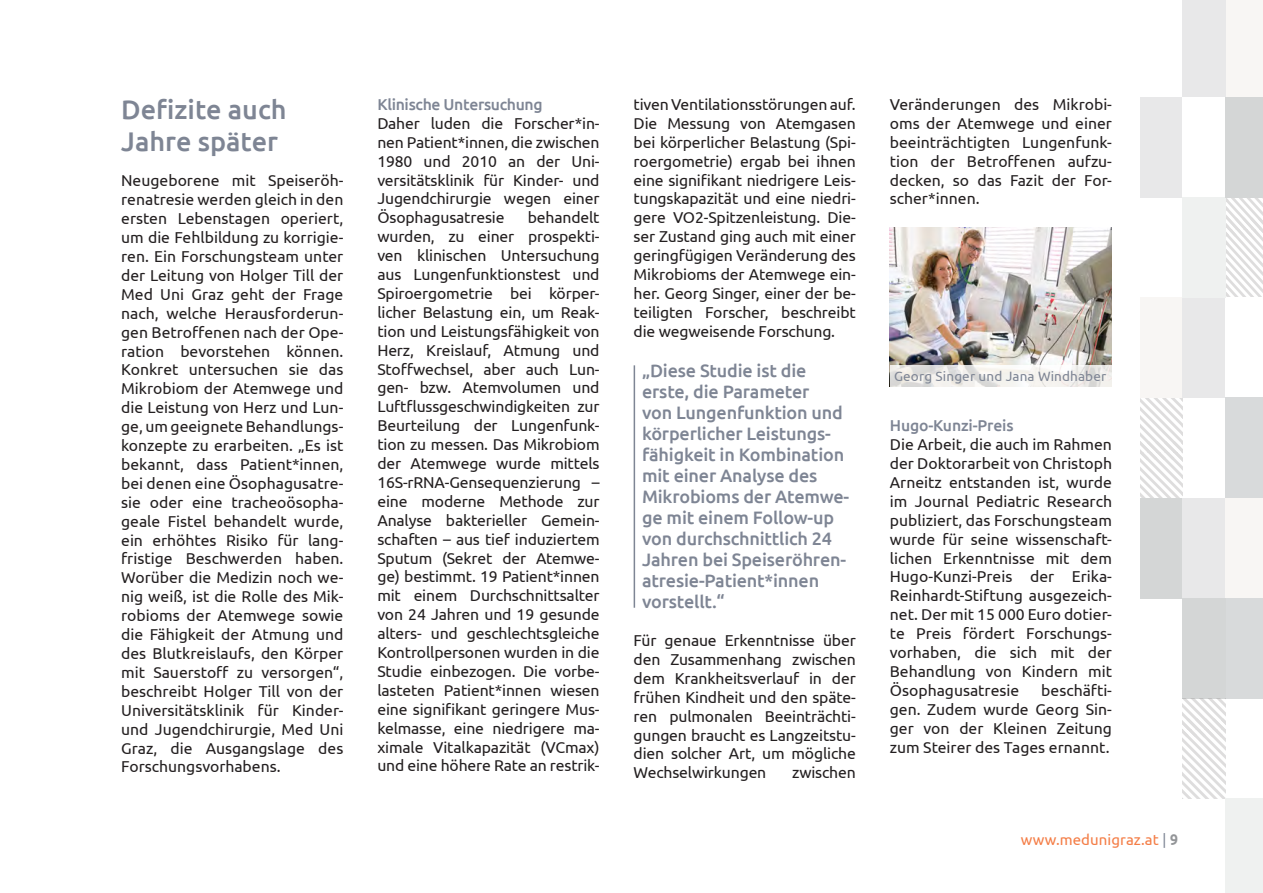
<style>
.page{position:relative;width:1263px;height:893px;background:#fff}
.page>*{position:absolute;margin:0;border:0;box-sizing:border-box;transform-origin:0 0}
.t1{font:500 27px/32.4px "Ubuntu";color:#7e8594}
.t2{font:500 18px/21px "Ubuntu";letter-spacing:-.01em;color:#7e8594}
.t3{font:15.75px/18.9px "Ubuntu";letter-spacing:-.01em;color:#231f20;text-align:justify}
.t4{font:500 15.75px "Ubuntu";letter-spacing:-.02em;color:#7e8594}
.t5{font:15px "Ubuntu";letter-spacing:.005em;color:#f47d46}
.t6{font:13.5px "Ubuntu";letter-spacing:.01em;color:#7e8594}
.s1{font-size:15.3px;color:#7e8594}
.s2{font-weight:700;font-size:15.3px;color:#939598}
</style>
<div class="page">
<svg style="left:1225px;top:197px;width:38px;height:101px"></svg>
<svg style="left:1141px;top:398px;width:41px;height:100px"></svg>
<div style="left:1182px;top:298px;width:43px;height:100px;background:#e8e8e9"></div>
<div style="left:1182px;top:498px;width:43px;height:100px;background:#e8e8e9"></div>
<div style="left:1225px;top:398px;width:38px;height:100px;background:#d8dadb"></div>
<div style="left:1182px;top:197px;width:43px;height:101px;background:#eff1f0"></div>
<div style="left:1225px;top:498px;width:38px;height:100px;background:#f8f6f4"></div>
<div style="left:1225px;top:0;width:38px;height:97px;background:#f8f6f4"></div>
<div style="left:1141px;top:298px;width:41px;height:100px;background:#f8f6f4"></div>
<div style="left:1141px;top:498px;width:41px;height:100px;background:#d4d6d6"></div>
<div style="left:1225px;top:598px;width:38px;height:100px;background:#d8dadb"></div>
<div style="left:1182px;top:598px;width:43px;height:100px;background:#d4d6d6"></div>
<svg style="left:1182px;top:698px;width:43px;height:100px"></svg>
<div style="left:1225px;top:798px;width:38px;height:95px;background:#eff1f0"></div>
<div style="left:1182px;top:0;width:43px;height:97px;background:#e8e8e9"></div>
<div style="left:1141px;top:97px;width:41px;height:100px;background:#e8e8e9"></div>
<div style="left:1225px;top:97px;width:38px;height:100px;background:#d4d6d6"></div>
<hr style="left:634px;top:365px;width:1px;height:243px;background:#7e8594">
<img style="left:890px;top:227px;width:221px;height:139px">
<svg style="left:890px;top:366px;width:222px;height:21px;fill:#f3f0ec"></svg>
<p class="t1" style="left:121px;top:92px;width:167px">Defizite auch<br>Jahre später</p>
<p class="t3" style="left:121px;top:171px;width:224px">Neugeborene mit Speiseröh&shy;renatresie werden gleich in den ersten Lebenstagen operiert, um die Fehlbildung zu korrigie&shy;ren. Ein Forschungsteam unter der Leitung von Holger Till der Med Uni Graz geht der Frage nach, welche Herausforderun&shy;gen Betroffenen nach der Ope&shy;ration bevorstehen können.<br>Konkret untersuchen sie das Mikrobiom der Atemwege und die Leistung von Herz und Lun&shy;ge, um geeignete Behandlungs&shy;konzepte zu erarbeiten. „Es ist bekannt, dass Patient*innen, bei denen eine Ösophagusatre&shy;sie oder eine tracheoösopha&shy;geale Fistel behandelt wurde, ein erhöhtes Risiko für lang&shy;fristige Beschwerden haben.<br>Worüber die Medizin noch we&shy;nig weiß, ist die Rolle des Mik&shy;robioms der Atemwege sowie die Fähigkeit der Atmung und des Blutkreislaufs, den Körper mit Sauerstoff zu versorgen“, beschreibt Holger Till von der Universitätsklinik für Kinder&shy;und Jugendchirurgie, Med Uni Graz, die Ausgangslage des Forschungsvorhabens.</p>
<p class="t4" style="left:377px;top:94px;width:167px">Klinische Untersuchung</p>
<p class="t3" style="left:377px;top:113px;width:224px">Daher luden die Forscher*in&shy;nen Patient*innen, die zwischen 1980 und 2010 an der Uni&shy;versitätsklinik für Kinder- und Jugendchirurgie wegen einer Ösophagusatresie</p>
<p class="t3" style="left:377px;top:208px;width:224px;text-indent:150px">behandelt wurden, zu einer prospekti&shy;ven klinischen Untersuchung aus Lungenfunktionstest und Spiroergometrie bei körper&shy;licher Belastung ein, um Reak&shy;tion und Leistungsfähigkeit von Herz, Kreislauf, Atmung und Stoffwechsel, aber auch Lun&shy;gen- bzw. Atemvolumen und Luftflussgeschwindigkeiten zur Beurteilung der Lungenfunk&shy;tion zu messen. Das Mikrobiom der Atemwege wurde mittels 16S-rRNA-Gensequenzierung – eine moderne Methode zur Analyse bakterieller Gemein&shy;schaften – aus tief induziertem Sputum (Sekret der Atemwe&shy;ge) bestimmt. 19 Patient*innen mit einem Durchschnittsalter von 24 Jahren und 19 gesunde alters- und geschlechtsgleiche Kontrollpersonen wurden in die Studie einbezogen. Die vorbe&shy;lasteten Patient*innen wiesen eine signifikant geringere Mus&shy;kelmasse, eine niedrigere ma&shy;ximale Vitalkapazität (VCmax) und eine höhere Rate an restrik-</p>
<p class="t3" style="left:634px;top:94px;width:224px">tiven Ventilationsstörungen auf.<br>Die Messung von Atemgasen bei körperlicher Belastung (Spi&shy;roergometrie) ergab bei ihnen eine signifikant niedrigere Leis&shy;tungskapazität und eine niedri&shy;gere VO2-Spitzenleistung. Die&shy;ser Zustand ging auch mit einer geringfügigen Veränderung des Mikrobioms der Atemwege ein&shy;her. Georg Singer, einer der be&shy;teiligten Forscher, beschreibt die wegweisende Forschung.</p>
<p class="t2" style="left:642px;top:359px;width:209px">„Diese Studie ist die erste, die Parameter<br>von Lungenfunktion und körperlicher Leistungs&shy;fähigkeit in Kombination mit einer Analyse des<br>Mikrobioms der Atemwe&shy;ge mit einem Follow-up von durchschnittlich 24<br>Jahren bei Speiseröhren&shy;atresie-Patient*innen vorstellt.“</p>
<p class="t3" style="left:634px;top:630px;width:224px">Für genaue Erkenntnisse über den Zusammenhang zwischen dem Krankheitsverlauf in der frühen Kindheit und den späte&shy;ren pulmonalen Beeinträchti&shy;gungen braucht es Langzeitstu&shy;dien solcher Art, um mögliche Wechselwirkungen</p>
<p class="t3" style="left:792px;top:763px;width:65px">zwischen</p>
<p class="t3" style="left:890px;top:94px;width:224px">Veränderungen des Mikrobi&shy;oms der Atemwege und einer beeinträchtigten Lungenfunk&shy;tion der Betroffenen aufzu&shy;decken, so das Fazit der For&shy;scher*innen.</p>
<p class="t6" style="left:894px;top:368px;width:214px">Georg Singer und Jana Windhaber</p>
<p class="t4" style="left:890px;top:416px;width:125px">Hugo-Kunzi-Preis</p>
<p class="t3" style="left:890px;top:435px;width:224px">Die Arbeit, die auch im Rahmen der Doktorarbeit von Christoph Arneitz entstanden ist, wurde im Journal Pediatric Research publiziert, das Forschungsteam wurde für seine wissenschaft&shy;lichen Erkenntnisse mit dem Hugo-Kunzi-Preis der Erika-Reinhardt-Stiftung ausgezeich&shy;net. Der mit 15 000 Euro dotier&shy;te Preis fördert Forschungs&shy;vorhaben, die sich mit der Behandlung von Kindern mit Ösophagusatresie</p>
<p class="t3" style="left:890px;top:680px;width:224px;text-indent:151px">beschäfti&shy;gen. Zudem wurde Georg Sin&shy;ger von der Kleinen Zeitung zum Steirer des Tages ernannt.</p>
<p class="t5" style="left:1021px;top:831px;width:159px">www.medunigraz.at <span class="s1">|</span> <span class="s2">9</span></p>
</div>
